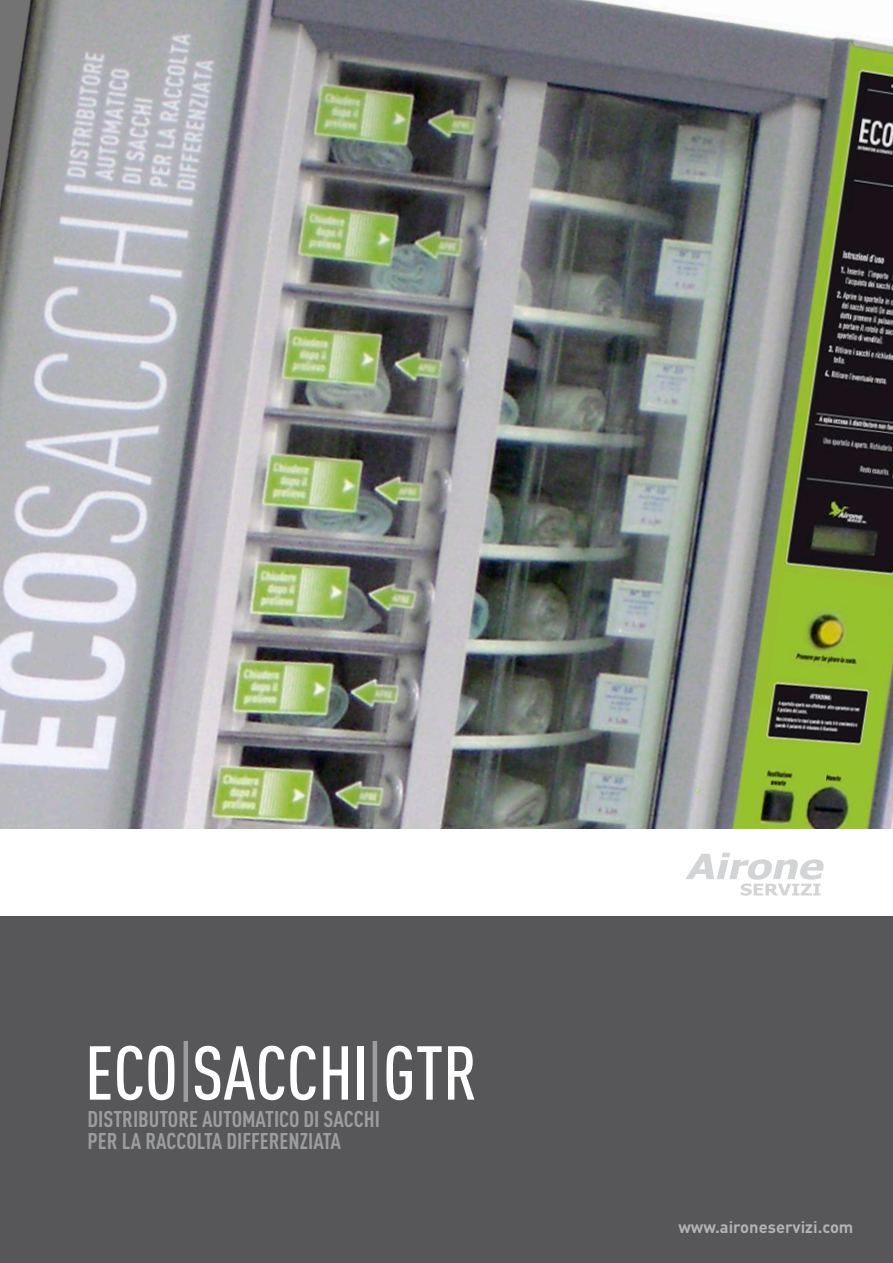
<style>
.page{position:relative;width:893px;height:1263px;background:#fff}
.page>*{position:absolute;margin:0;border:0;box-sizing:border-box;transform-origin:0 0}
.t1{font:500 75px "DIN Cond";color:#fff}
.t2{font:700 22.5px/22.5px "DIN Cond";color:#9c9d9f}
.t3{font:700 16.5px "DIN";color:#b1b3b4}
</style>
<div class="page">
<div style="left:0;top:916px;width:893px;height:347px;background:#57575a"></div>
<img style="left:0;top:0;width:893px;height:828px">
<hr style="left:373px;top:1041px;width:4px;height:61px;background:#9c9d9f">
<hr style="left:184px;top:1041px;width:4px;height:61px;background:#9c9d9f">
<svg style="left:686px;top:853px;width:138px;height:43px"></svg>
<h1 class="t1" style="left:85px;top:1028px;width:394px">ECO SACCHI GTR</h1>
<p class="t2" style="left:88px;top:1107px;width:294px">DISTRIBUTORE AUTOMATICO DI SACCHI<br>PER LA RACCOLTA DIFFERENZIATA</p>
<p class="t3" style="left:678px;top:1216px;width:177px">www.aironeservizi.com</p>
</div>
